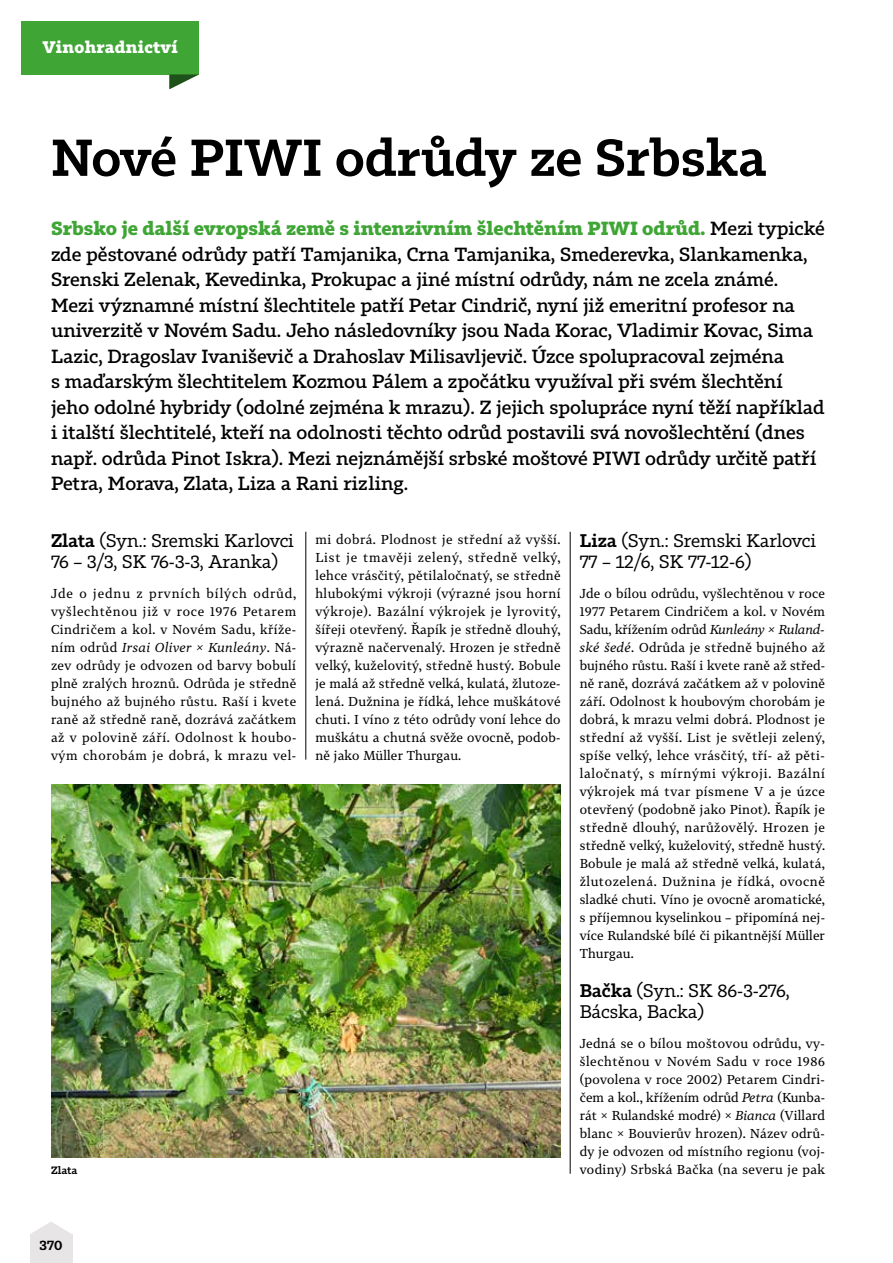
<style>
.page{position:relative;width:893px;height:1263px;background:#fff}
.page>*{position:absolute;margin:0;border:0;box-sizing:border-box;transform-origin:0 0}
.t1{font:600 51px "Tabac Slab";letter-spacing:-.01em;color:#000}
.t2{font:500 18.75px/25.5px "Tabac Slab";letter-spacing:-.005em;color:#000}
.t3{font:18px/21px "Tabac Slab";letter-spacing:-.01em;color:#000}
.t4{font:700 16.5px "Tabac Slab";letter-spacing:.02em;color:#fff}
.t5{font:600 13.5px "Tabac Slab";color:#000}
.t6{font:12.75px/18px "Tabac G3";letter-spacing:.02em;color:#000;text-align:justify}
.t7{font:600 10.5px "Tabac Slab";letter-spacing:-.01em;color:#000}
.s1{font-weight:700;color:#3fa535}
.s2{font-weight:600}
.s3{font-style:italic}
</style>
<div class="page">
<div style="left:30px;top:1234px;width:42px;height:29px;background:#e7e5e6"></div>
<svg style="left:31px;top:1222px;width:40px;height:12px"></svg>
<div style="left:21px;top:21px;width:178px;height:53px;background:#3fa535"></div>
<svg style="left:169px;top:74px;width:30px;height:15px"></svg>
<hr style="left:570px;top:532px;width:1px;height:642px;background:#000">
<hr style="left:305px;top:532px;width:1px;height:228px;background:#000">
<img style="left:51px;top:784px;width:510px;height:373px">
<p class="t4" style="left:43px;top:37px;width:137px">Vinohradnictví</p>
<h1 class="t1" style="left:51px;top:126px;width:717px">Nové PIWI odrůdy ze Srbska</h1>
<p class="t2" style="left:51px;top:216px;width:775px"><span class="s1">Srbsko je další evropská země s intenzivním šlechtěním PIWI odrůd.</span> Mezi typické zde pěstované odrůdy patří Tamjanika, Crna Tamjanika, Smederevka, Slankamenka, Srenski Zelenak, Kevedinka, Prokupac a jiné místní odrůdy, nám ne zcela známé.<br>Mezi významné místní šlechtitele patří Petar Cindrič, nyní již emeritní profesor na univerzitě v Novém Sadu. Jeho následovníky jsou Nada Korac, Vladimir Kovac, Sima Lazic, Dragoslav Ivaniševič a Drahoslav Milisavljevič. Úzce spolupracoval zejména<br>s maďarským šlechtitelem Kozmou Pálem a zpočátku využíval při svém šlechtění jeho odolné hybridy (odolné zejména k mrazu). Z jejich spolupráce nyní těží například i italští šlechtitelé, kteří na odolnosti těchto odrůd postavili svá novošlechtění (dnes např. odrůda Pinot Iskra). Mezi nejznámější srbské moštové PIWI odrůdy určitě patří Petra, Morava, Zlata, Liza a Rani rizling.</p>
<h3 class="t3" style="left:51px;top:530px;width:245px"><span class="s2">Zlata</span> (Syn.: Sremski Karlovci<br>76 – 3/3, SK 76-3-3, Aranka)</h3>
<p class="t6" style="left:51px;top:584px;width:247px">Jde o jednu z prvních bílých odrůd, vyšlechtěnou již v roce 1976 Petarem Cindričem a kol. v Novém Sadu, kříže&shy;ním odrůd <span class="s3">Irsai Oliver × Kunleány</span>. Ná&shy;zev odrůdy je odvozen od barvy bobulí plně zralých hroznů. Odrůda je středně bujného až bujného růstu. Raší i kvete raně až středně raně, dozrává začátkem až v polovině září. Odolnost k houbo&shy;vým chorobám je dobrá, k mrazu vel-</p>
<p class="t6" style="left:315px;top:530px;width:247px">mi dobrá. Plodnost je střední až vyšší.<br>List je tmavěji zelený, středně velký, lehce vrásčitý, pětilaločnatý, se středně hlubokými výkroji (výrazné jsou horní výkroje). Bazální výkrojek je lyrovitý, šířeji otevřený. Řapík je středně dlouhý, výrazně načervenalý. Hrozen je středně velký, kuželovitý, středně hustý. Bobule je malá až středně velká, kulatá, žlutoze&shy;lená. Dužnina je řídká, lehce muškátové chuti. I víno z této odrůdy voní lehce do muškátu a chutná svěže ovocně, podob&shy;ně jako Müller Thurgau.</p>
<h3 class="t3" style="left:580px;top:530px;width:238px"><span class="s2">Liza</span> (Syn.: Sremski Karlovci<br>77 – 12/6, SK 77-12-6)</h3>
<p class="t6" style="left:580px;top:584px;width:247px">Jde o bílou odrůdu, vyšlechtěnou v roce 1977 Petarem Cindričem a kol. v Novém Sadu, křížením odrůd <span class="s3">Kunleány × Ruland&shy;ské šedé</span>. Odrůda je středně bujného až bujného růstu. Raší i kvete raně až střed&shy;ně raně, dozrává začátkem až v polovině září. Odolnost k houbovým chorobám je dobrá, k mrazu velmi dobrá. Plodnost je střední až vyšší. List je světleji zelený, spíše velký, lehce vrásčitý, tří- až pěti&shy;laločnatý, s mírnými výkroji. Bazální výkrojek má tvar písmene V a je úzce otevřený (podobně jako Pinot). Řapík je středně dlouhý, narůžovělý. Hrozen je středně velký, kuželovitý, středně hustý.<br>Bobule je malá až středně velká, kulatá, žlutozelená. Dužnina je řídká, ovocně sladké chuti. Víno je ovocně aromatické, s příjemnou kyselinkou – připomíná nej&shy;více Rulandské bílé či pikantnější Müller Thurgau.</p>
<h3 class="t3" style="left:580px;top:980px;width:211px"><span class="s2">Bačka</span> (Syn.: SK 86-3-276,<br>Bácska, Backa)</h3>
<p class="t6" style="left:580px;top:1034px;width:247px">Jedná se o bílou moštovou odrůdu, vy&shy;šlechtěnou v Novém Sadu v roce 1986 (povolena v roce 2002) Petarem Cindri&shy;čem a kol., křížením odrůd <span class="s3">Petra</span> (Kunba&shy;rát × Rulandské modré) × <span class="s3">Bianca</span> (Villard blanc × Bouvierův hrozen). Název odrů&shy;dy je odvozen od místního regionu (voj-</p>
<p class="t7" style="left:51px;top:1163px;width:28px">Zlata</p>
<p class="t6" style="left:580px;top:1160px;width:247px">vodiny) Srbská Bačka (na severu je pak</p>
<p class="t5" style="left:39px;top:1237px;width:25px">370</p>
</div>
